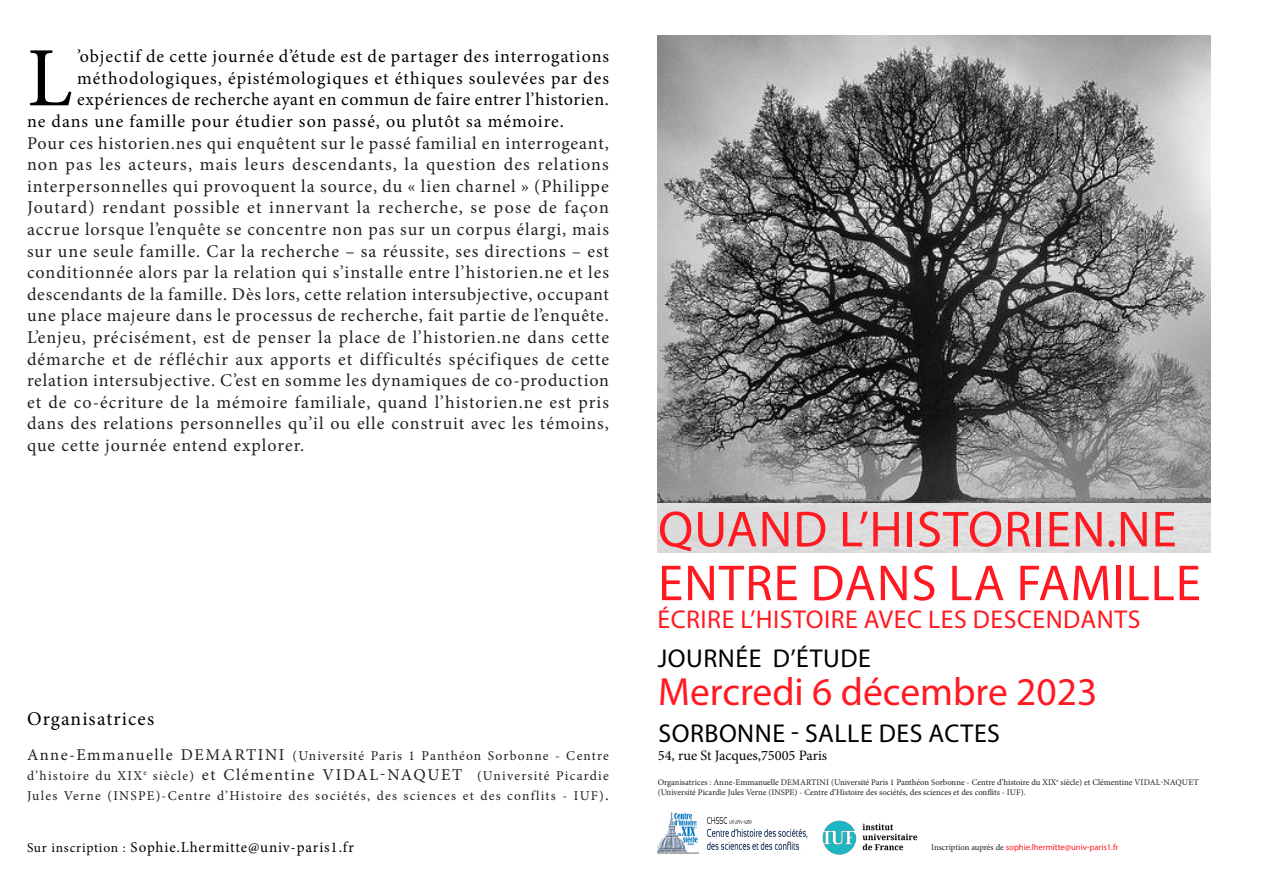
<style>
.page{position:relative;width:1263px;height:893px;background:#fff}
.page>*{position:absolute;margin:0;border:0;box-sizing:border-box;transform-origin:0 0}
.Slogan{font:84.45px "Minion Pro";color:#000}
.t1{font:51px/53.8px "Myriad Pro";letter-spacing:.02em;color:#ff1a22}
.t2{font:39.45px "Myriad Pro";color:#ff1a22}
.t3{font:25.8px "Myriad Pro";letter-spacing:.02em;color:#000}
.t4{font:25.8px "Myriad Pro";letter-spacing:.02em;color:#ff1a22}
.Slogan-2{font:19.5px "Minion Pro";letter-spacing:.055em;color:#000}
.Slogan-3{font:18px/21.6px "Minion Pro";letter-spacing:.05em;color:#231f20;text-align:justify}
.Slogan-4{font:18px "Minion Pro";letter-spacing:.055em;color:#000}
.Slogan-5{font:18px "Minion Pro";letter-spacing:.035em;color:#000}
.Slogan-6{font:15px "Minion Pro";letter-spacing:.055em;color:#000}
.t5{font:14.4px "Minion Pro";color:#000}
.Slogan-7{font:13.5px/19.8px "Minion Pro";letter-spacing:.09em;color:#231f20;text-align:justify}
.t6{font:8.55px/10.4px "Minion Pro";color:#231f20}
.t7{font:8.55px "Myriad Pro";color:#ff1a22}
.s1{font-size:16.5px}
.s2{font-size:13.5px}
.s3{font-family:"Minion Pro";color:#231f20}
</style>
<div class="page">
<img style="left:657px;top:35px;width:553px;height:468px">
<img style="left:658px;top:812px;width:40px;height:41px">
<div style="left:657px;top:503px;width:553px;height:50px;background:#ddd"></div>
<img style="left:706px;top:817px;width:102px;height:33px">
<img style="left:822px;top:820px;width:96px;height:35px">
<p class="Slogan" style="left:27px;top:22px;width:47px">L</p>
<p class="Slogan-4" style="left:77px;top:44px;width:533px">’objectif de cette journée d’étude est de partager des interrogations</p>
<p class="Slogan-4" style="left:77px;top:66px;width:533px">méthodologiques, épistémologiques et éthiques soulevées par des</p>
<p class="Slogan-5" style="left:77px;top:87px;width:533px">expériences de recherche ayant en commun de faire entrer l’historien.</p>
<p class="Slogan-4" style="left:27px;top:109px;width:538px">ne dans une famille pour étudier son passé, ou plutôt sa mémoire.</p>
<p class="Slogan-3" style="left:27px;top:132px;width:584px">Pour ces historien.nes qui enquêtent sur le passé familial en interrogeant, non pas les acteurs, mais leurs descendants, la question des relations interpersonnelles qui provoquent la source, du « lien charnel » (Philippe Joutard) rendant possible et innervant la recherche, se pose de façon accrue lorsque l’enquête se concentre non pas sur un corpus élargi, mais sur une seule famille. Car la recherche – sa réussite, ses directions – est conditionnée alors par la relation qui s’installe entre l’historien.ne et les descendants de la famille. Dès lors, cette relation intersubjective, occupant une place majeure dans le processus de recherche, fait partie de l’enquête.</p>
<p class="Slogan-3" style="left:27px;top:326px;width:584px">L’enjeu, précisément, est de penser la place de l’historien.ne dans cette démarche et de réfléchir aux apports et difficultés spécifiques de cette relation intersubjective. C’est en somme les dynamiques de co-production et de co-écriture de la mémoire familiale, quand l’historien.ne est pris dans des relations personnelles qu’il ou elle construit avec les témoins, que cette journée entend explorer.</p>
<p class="Slogan-2" style="left:27px;top:706px;width:129px">Organisatrices</p>
<p class="Slogan-7" style="left:27px;top:746px;width:583px"><span class="s1">Anne-Emmanuelle DEMARTINI</span> (Université Paris 1 Panthéon Sorbonne - Centre d’histoire du XIX<sup>e</sup> siècle) <span class="s1">et Clémentine VIDAL-NAQUET</span> (Université Picardie Jules Verne (INSPE)-Centre d’Histoire des sociétés, des sciences et des conflits - IUF)<span class="s1">.</span></p>
<p class="Slogan-6" style="left:27px;top:837px;width:328px"><span class="s2">Sur inscription :</span> Sophie.Lhermitte@univ-paris1.fr</p>
<p class="t1" style="left:658px;top:501px;width:544px">QUAND L’HISTORIEN.NE<br>ENTRE DANS LA FAMILLE</p>
<p class="t4" style="left:657px;top:603px;width:484px">ÉCRIRE L’HISTOIRE AVEC LES DESCENDANTS</p>
<p class="t3" style="left:658px;top:642px;width:214px">JOURNÉE D’ÉTUDE</p>
<p class="t2" style="left:658px;top:668px;width:441px">Mercredi 6 décembre 2023</p>
<p class="t3" style="left:658px;top:718px;width:343px">SORBONNE - SALLE DES ACTES</p>
<p class="t6" style="left:658px;top:777px;width:542px">Organisatrices : Anne-Emmanuelle DEMARTINI (Université Paris 1 Panthéon Sorbonne - Centre d’histoire du XIX<sup>e</sup> siècle) et Clémentine VIDAL-NAQUET (Université Picardie Jules Verne (INSPE) - Centre d’Histoire des sociétés, des sciences et des conflits - IUF).</p>
<p class="t5" style="left:658px;top:746px;width:171px">54, rue St Jacques,75005 Paris</p>
<p class="t7" style="left:931px;top:841px;width:189px"><span class="s3">Inscription auprès de</span> sophie.lhermitte@univ-paris1.fr</p>
</div>
